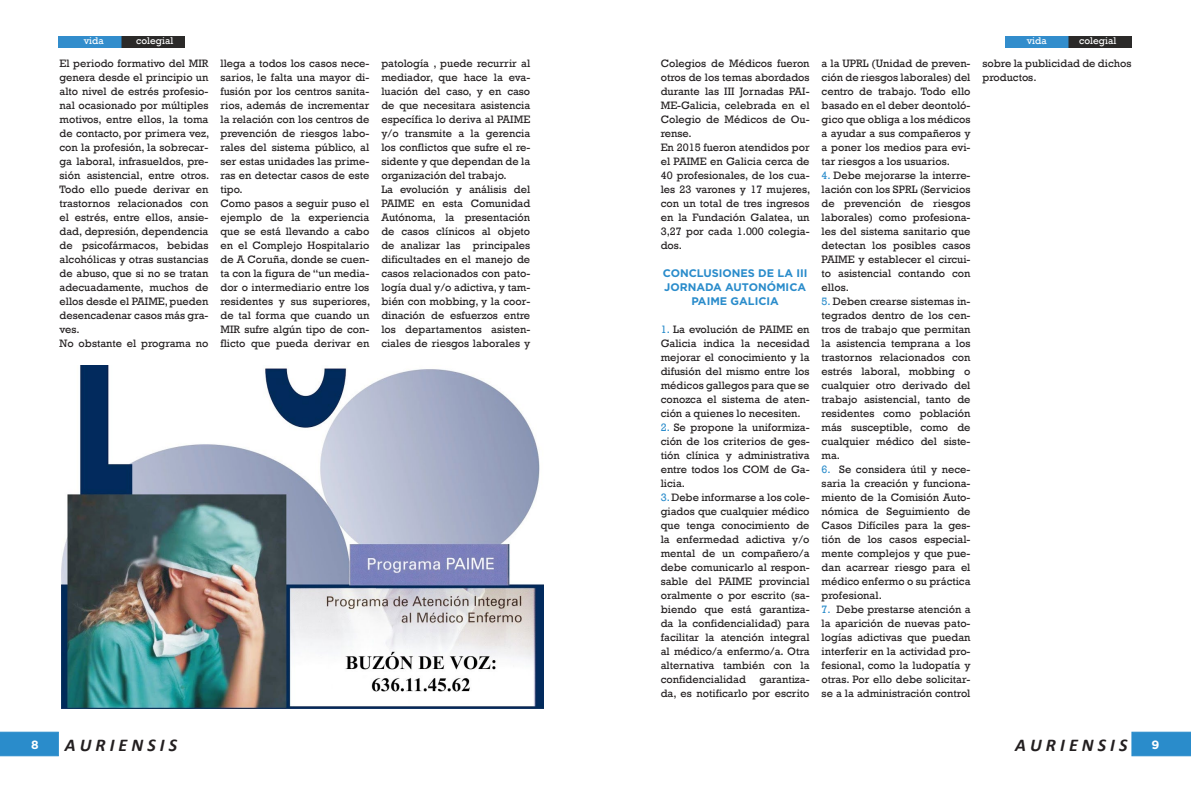
<style>
.page{position:relative;width:1191px;height:794px;background:#fff}
.page>*{position:absolute;margin:0;border:0;box-sizing:border-box;transform-origin:0 0}
.t1{font:italic 700 18px "Calibri";color:#231f20}
.t2{font:700 12px "Gotham";color:#fff}
.t3{font:11px/14px "Rockwell";color:#231f20;text-align:justify}
.t4{font:700 11px/14px "Gotham";color:#2a8ccb;text-align:center}
.t5{font:10px "Rockwell";letter-spacing:-.005em;color:#fff}
.s1{color:#2a8ccb}
</style>
<div class="page">
<svg style="left:0;top:731px;width:59px;height:25px"></svg>
<svg style="left:1131px;top:731px;width:60px;height:25px"></svg>
<img style="left:1005px;top:36px;width:126px;height:11px">
<img style="left:59px;top:36px;width:126px;height:11px">
<img style="left:61px;top:366px;width:483px;height:343px">
<p class="t5" style="left:84px;top:35px;width:21px">vida</p>
<p class="t5" style="left:136px;top:35px;width:39px">colegial</p>
<p class="t3" style="left:60px;top:57px;width:151px">El periodo formativo del MIR genera desde el principio un alto nivel de estrés profesio&shy;nal ocasionado por múltiples motivos, entre ellos, la toma de contacto, por primera vez, con la profesión, la sobrecar&shy;ga laboral, infrasueldos, pre&shy;sión asistencial, entre otros.<br>Todo ello puede derivar en trastornos relacionados con el estrés, entre ellos, ansie&shy;dad, depresión, dependencia de psicofármacos, bebidas alcohólicas y otras sustancias de abuso, que si no se tratan adecuadamente, muchos de ellos desde el PAIME, pueden desencadenar casos más gra&shy;ves.</p>
<p class="t3" style="left:60px;top:337px;width:150px">No obstante el programa no</p>
<p class="t3" style="left:220px;top:57px;width:150px">llega a todos los casos nece&shy;sarios, le falta una mayor di&shy;fusión por los centros sanita&shy;rios, además de incrementar la relación con los centros de prevención de riesgos labo&shy;rales del sistema público, al ser estas unidades las prime&shy;ras en detectar casos de este tipo.</p>
<p class="t3" style="left:220px;top:197px;width:151px">Como pasos a seguir puso el ejemplo de la experiencia que se está llevando a cabo en el Complejo Hospitalario de A Coruña, donde se cuen&shy;ta con la figura de “un media&shy;dor o intermediario entre los residentes y sus superiores, de tal forma que cuando un MIR sufre algún tipo de con&shy;flicto que pueda derivar en</p>
<p class="t3" style="left:381px;top:57px;width:150px">patología , puede recurrir al mediador, que hace la eva&shy;luación del caso, y en caso de que necesitara asistencia específica lo deriva al PAIME y/o transmite a la gerencia los conflictos que sufre el re&shy;sidente y que dependan de la organización del trabajo.</p>
<p class="t3" style="left:381px;top:183px;width:150px">La evolución y análisis del PAIME en esta Comunidad Autónoma, la presentación de casos clínicos al objeto de analizar las principales dificultades en el manejo de casos relacionados con pato&shy;logía dual y/o adictiva, y tam&shy;bién con mobbing, y la coor&shy;dinación de esfuerzos entre los departamentos asisten&shy;ciales de riesgos laborales y</p>
<p class="t3" style="left:660px;top:57px;width:150px">Colegios de Médicos fueron otros de los temas abordados durante las III Jornadas PAI-ME-Galicia, celebrada en el Colegio de Médicos de Ou&shy;rense.</p>
<p class="t3" style="left:660px;top:141px;width:151px">En 2015 fueron atendidos por el PAIME en Galicia cerca de 40 profesionales, de los cua&shy;les 23 varones y 17 mujeres, con un total de tres ingresos en la Fundación Galatea, un 3,27 por cada 1.000 colegia&shy;dos.</p>
<p class="t4" style="left:663px;top:266px;width:146px">CONCLUSIONES DE LA III<br>JORNADA AUTONÓMICA<br>PAIME GALICIA</p>
<p class="t3" style="left:660px;top:323px;width:150px"><span class="s1">1.</span> La evolución de PAIME en Galicia indica la necesidad mejorar el conocimiento y la difusión del mismo entre los médicos gallegos para que se conozca el sistema de aten&shy;ción a quienes lo necesiten.</p>
<p class="t3" style="left:660px;top:421px;width:150px"><span class="s1">2.</span> Se propone la uniformiza&shy;ción de los criterios de ges&shy;tión clínica y administrativa entre todos los COM de Ga&shy;licia.</p>
<p class="t3" style="left:660px;top:491px;width:150px"><span class="s1">3.</span> Debe informarse a los cole&shy;giados que cualquier médico que tenga conocimiento de la enfermedad adictiva y/o mental de un compañero/a debe comunicarlo al respon&shy;sable del PAIME provincial oralmente o por escrito (sa&shy;biendo que está garantiza&shy;da la confidencialidad) para facilitar la atención integral al médico/a enfermo/a. Otra alternativa también con la confidencialidad garantiza&shy;da, es notificarlo por escrito</p>
<p class="t3" style="left:821px;top:57px;width:150px">a la UPRL (Unidad de preven&shy;ción de riesgos laborales) del centro de trabajo. Todo ello basado en el deber deontoló&shy;gico que obliga a los médicos a ayudar a sus compañeros y a poner los medios para evi&shy;tar riesgos a los usuarios.</p>
<p class="t3" style="left:821px;top:169px;width:150px"><span class="s1">4.</span> Debe mejorarse la interre&shy;lación con los SPRL (Servicios de prevención de riesgos laborales) como profesiona&shy;les del sistema sanitario que detectan los posibles casos PAIME y establecer el circui&shy;to asistencial contando con ellos.</p>
<p class="t3" style="left:821px;top:295px;width:150px"><span class="s1">5.</span> Deben crearse sistemas in&shy;tegrados dentro de los cen&shy;tros de trabajo que permitan la asistencia temprana a los trastornos relacionados con estrés laboral, mobbing o cualquier otro derivado del trabajo asistencial, tanto de residentes como población más susceptible, como de cualquier médico del siste&shy;ma.</p>
<p class="t3" style="left:821px;top:463px;width:150px"><span class="s1">6.</span> Se considera útil y nece&shy;saria la creación y funciona&shy;miento de la Comisión Auto&shy;nómica de Seguimiento de Casos Difíciles para la ges&shy;tión de los casos especial&shy;mente complejos y que pue&shy;dan acarrear riesgo para el médico enfermo o su práctica profesional.</p>
<p class="t3" style="left:821px;top:603px;width:150px"><span class="s1">7.</span> Debe prestarse atención a la aparición de nuevas pato&shy;logías adictivas que puedan interferir en la actividad pro&shy;fesional, como la ludopatía y otras. Por ello debe solicitar&shy;se a la administración control</p>
<p class="t5" style="left:1027px;top:35px;width:21px">vida</p>
<p class="t5" style="left:1079px;top:35px;width:39px">colegial</p>
<p class="t3" style="left:982px;top:57px;width:150px">sobre la publicidad de dichos productos.</p>
<h1 class="t1" style="left:65px;top:733px;width:114px">A U R I E N S I S</h1>
<h1 class="t1" style="left:1015px;top:733px;width:114px">A U R I E N S I S</h1>
<p class="t2" style="left:31px;top:737px;width:9px">8</p>
<p class="t2" style="left:1151px;top:737px;width:9px">9</p>
</div>
